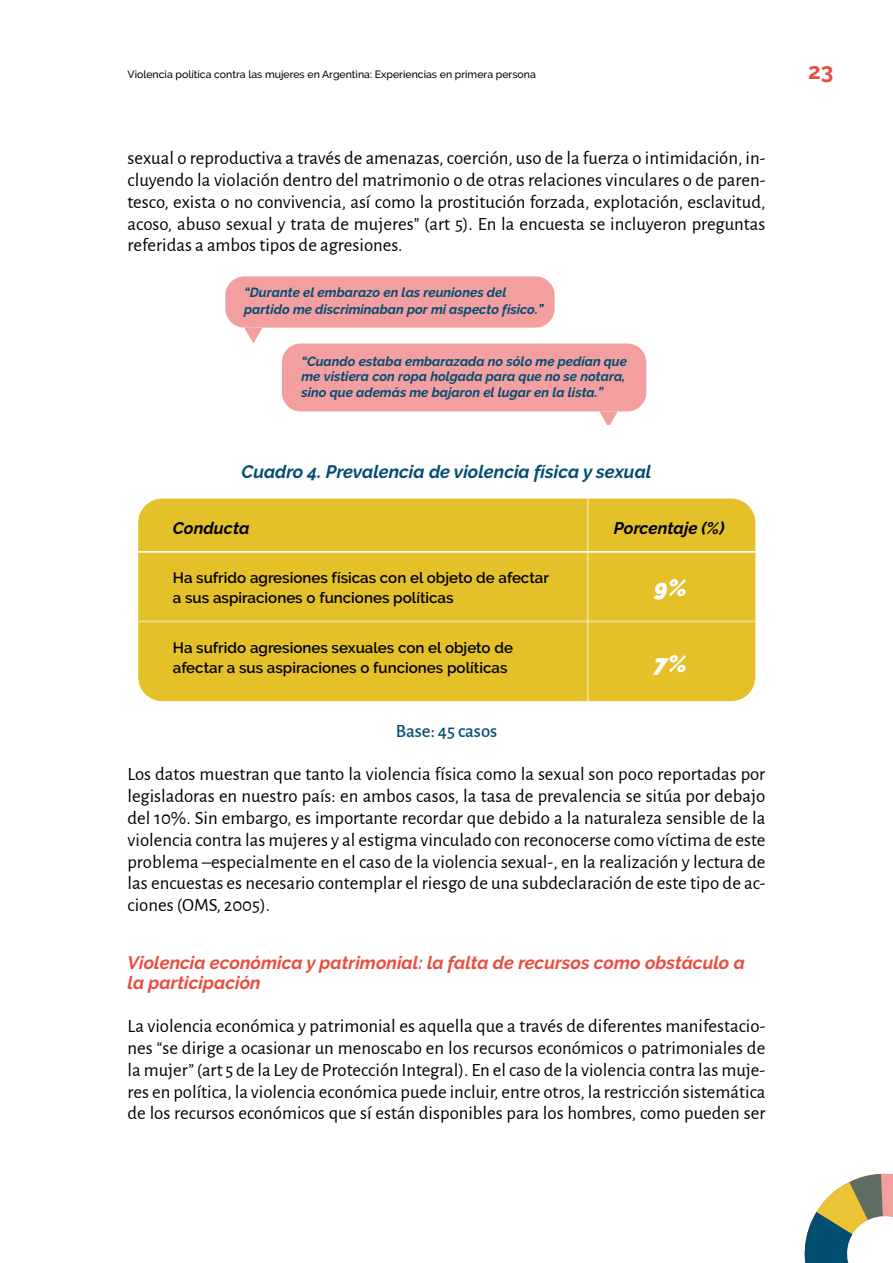
<style>
.page{position:relative;width:893px;height:1263px;background:#fff}
.page>*{position:absolute;margin:0;border:0;box-sizing:border-box;transform-origin:0 0}
.t1{font:italic 900 23.4px "Raleway";color:#fff}
.t2{font:700 22.5px "Raleway";color:#e94d41}
.t3{font:18.75px/21.9px "Alegreya Sans";color:#000;text-align:justify}
.t4{font:500 18.75px "Alegreya Sans";color:#044e71}
.t5{font:italic 700 18px/19.5px "Raleway";color:#e94d41}
.t6{font:italic 700 18px "Raleway";color:#044e71}
.t7{font:italic 700 16.8px "Raleway";color:#000}
.t8{font:600 15.15px/20.1px "Raleway";color:#000}
.t9{font:italic 700 13.2px/15.6px "Raleway";color:#024e71}
.t10{font:500 10.5px "Raleway";color:#000}
</style>
<div class="page">
<svg style="left:804px;top:1173px;width:89px;height:90px"></svg>
<div style="left:138px;top:499px;width:617px;height:202px;background:#e4c029;border-radius:24px"></div>
<hr style="left:138px;top:551px;width:617px;height:2px;background:#fff">
<hr style="left:138px;top:621px;width:617px;height:1px;background:#fff">
<hr style="left:587px;top:499px;width:2px;height:202px;background:#fff">
<div style="left:225px;top:276px;width:330px;height:52px;background:#f39e9f;border-radius:19px"></div>
<svg style="left:244px;top:328px;width:19px;height:15px"></svg>
<div style="left:282px;top:343px;width:364px;height:68px;background:#f39e9f;border-radius:19px"></div>
<svg style="left:599px;top:411px;width:19px;height:13px"></svg>
<p class="t10" style="left:128px;top:69px;width:410px">Violencia política contra las mujeres en Argentina: Experiencias en primera persona</p>
<p class="t2" style="left:808px;top:58px;width:27px">23</p>
<p class="t3" style="left:128px;top:146px;width:639px">sexual o reproductiva a través de amenazas, coerción, uso de la fuerza o intimidación, in&shy;cluyendo la violación dentro del matrimonio o de otras relaciones vinculares o de paren&shy;tesco, exista o no convivencia, así como la prostitución forzada, explotación, esclavitud, acoso, abuso sexual y trata de mujeres” (art 5). En la encuesta se incluyeron preguntas referidas a ambos tipos de agresiones.</p>
<p class="t9" style="left:244px;top:284px;width:301px;line-height:16.8px">“Durante el embarazo en las reuniones del partido me discriminaban por mi aspecto físico.”</p>
<p class="t9" style="left:301px;top:353px;width:327px">“Cuando estaba embarazada no sólo me pedían que me vistiera con ropa holgada para que no se notara, sino que además me bajaron el lugar en la lista.”</p>
<p class="t6" style="left:241px;top:461px;width:411px">Cuadro 4. Prevalencia de violencia física y sexual</p>
<p class="t7" style="left:173px;top:518px;width:78px">Conducta</p>
<p class="t7" style="left:614px;top:518px;width:112px">Porcentaje (%)</p>
<p class="t8" style="left:173px;top:568px;width:378px">Ha sufrido agresiones físicas con el objeto de afectar a sus aspiraciones o funciones políticas</p>
<p class="t8" style="left:173px;top:637px;width:342px">Ha sufrido agresiones sexuales con el objeto de afectar a sus aspiraciones o funciones políticas</p>
<p class="t1" style="left:654px;top:574px;width:34px">9%</p>
<p class="t1" style="left:654px;top:650px;width:35px">7%</p>
<p class="t4" style="left:396px;top:717px;width:103px">Base: 45 casos</p>
<p class="t3" style="left:128px;top:762px;width:639px">Los datos muestran que tanto la violencia física como la sexual son poco reportadas por legisladoras en nuestro país: en ambos casos, la tasa de prevalencia se sitúa por debajo del 10%. Sin embargo, es importante recordar que debido a la naturaleza sensible de la violencia contra las mujeres y al estigma vinculado con reconocerse como víctima de este problema –especialmente en el caso de la violencia sexual-, en la realización y lectura de las encuestas es necesario contemplar el riesgo de una subdeclaración de este tipo de ac&shy;ciones (OMS, 2005).</p>
<p class="t5" style="left:128px;top:953px;width:619px">Violencia económica y patrimonial: la falta de recursos como obstáculo a la participación</p>
<p class="t3" style="left:128px;top:1014px;width:639px">La violencia económica y patrimonial es aquella que a través de diferentes manifestacio&shy;nes “se dirige a ocasionar un menoscabo en los recursos económicos o patrimoniales de la mujer” (art 5 de la Ley de Protección Integral). En el caso de la violencia contra las muje&shy;res en política, la violencia económica puede incluir, entre otros, la restricción sistemática de los recursos económicos que sí están disponibles para los hombres, como pueden ser</p>
</div>
